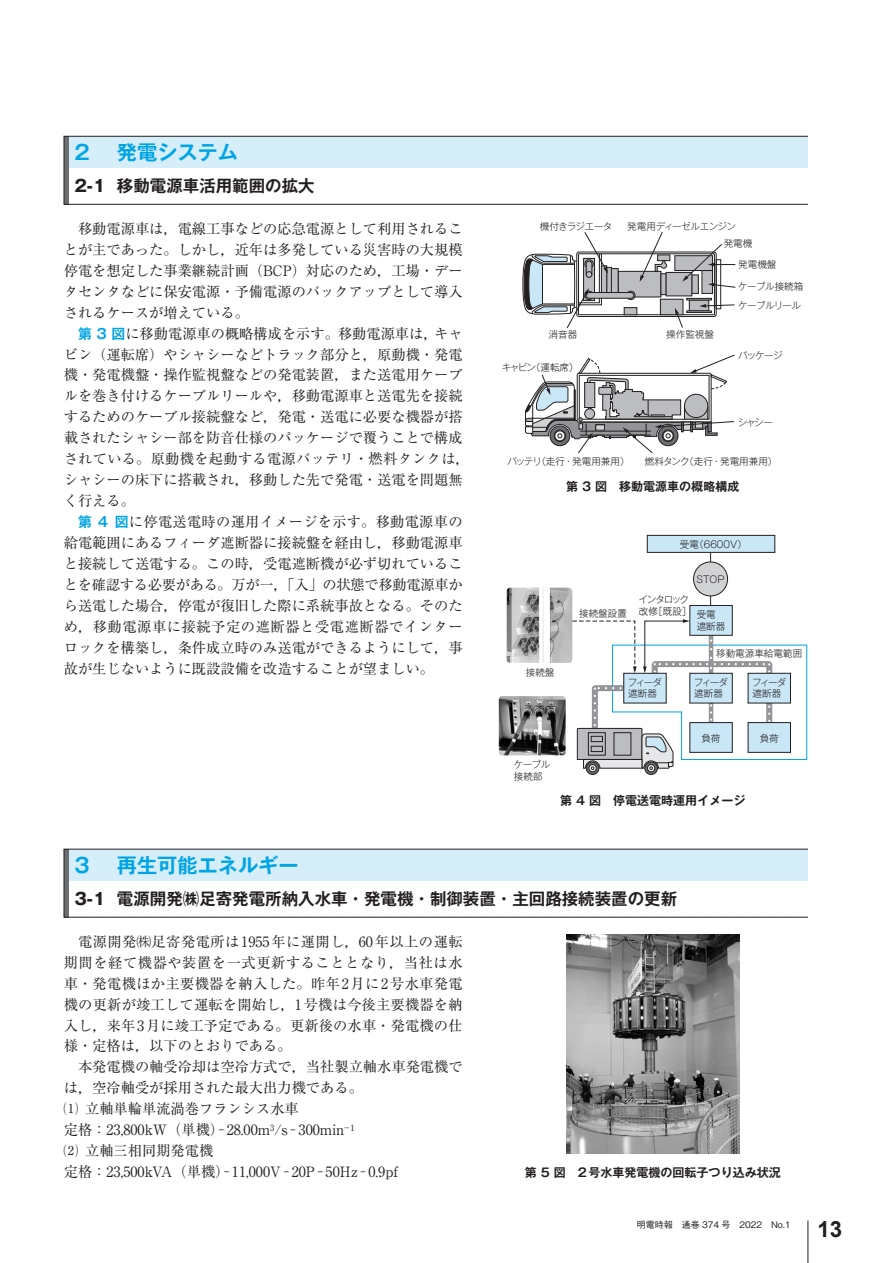
<style>
.page{position:relative;width:893px;height:1263px;background:#fff}
.page>*{position:absolute;margin:0;border:0;box-sizing:border-box;transform-origin:0 0}
.t1{font:700 22.35px "Arial";color:#231f20}
._02_成果号_中見出し{font:700 20.25px "Gothic MB101 Pr 6 N De";color:#00a5e5}
._03_成果号_小見出し{font:700 16.5px "Gothic MB101 Pr 6 N De";color:#231f20}
.a_本文{font:14.25px/21px "Ryumin Pr 6 N";color:#231f20;text-align:justify}
.a_本文インデント0{font:14.25px "Ryumin Pr 6 N";color:#231f20}
.a_本文__1{font:14.25px "Ryumin Pr 6 N";color:#231f20}
.キャプション{font:700 12px "Gothic MB101 Pr 6 N De";color:#231f20}
.t2{font:300 9.6px/11.6px "Gothic MB101 Pr 6 N";color:#231f20}
.t3{font:300 9.6px/17px "Gothic MB101 Pr 6 N";letter-spacing:-.03em;color:#231f20}
.t4{font:300 9.6px/19.4px "Gothic MB101 Pr 6 N";letter-spacing:-.05em;color:#231f20}
.t5{font:300 9.6px/11.6px "Gothic MB101 Pr 6 N";letter-spacing:-.14em;color:#231f20}
.t6{font:300 9.6px "Gothic MB101 Pr 6 N";letter-spacing:-.075em;color:#231f20}
.t7{font:500 9px "Gothic BBB Pro";color:#231f20}
.s1{font-family:"Gothic MB101 Pr 6 N"}
.s2{font-weight:700}
.s3{font-family:"Gothic MB101 Pr 6 N De";font-weight:700;font-size:13.8px;color:#00a5e5}
</style>
<div class="page">
<hr style="left:808px;top:1220px;width:1px;height:43px;background:#231f20">
<svg style="left:522px;top:232px;width:214px;height:96px"></svg>
<svg style="left:525px;top:354px;width:210px;height:100px"></svg>
<div style="left:68px;top:136px;width:740px;height:32px;background:#d6edfa"></div>
<hr style="left:64px;top:136px;width:4px;height:68px;background:#6c6d70">
<div style="left:64px;top:136px;width:744px;height:68px;border:1px solid #231f20"></div>
<img style="left:506px;top:588px;width:66px;height:75px">
<img style="left:499px;top:696px;width:67px;height:59px">
<hr style="left:710px;top:552px;width:1px;height:53px;background:#231f20">
<div style="left:690px;top:605px;width:42px;height:30px;background:#cae7f8"></div>
<div style="left:690px;top:605px;width:42px;height:30px;border:1px solid #231f20"></div>
<div style="left:647px;top:535px;width:128px;height:17px;background:#cae7f8"></div>
<div style="left:647px;top:535px;width:128px;height:18px;border:1px solid #231f20"></div>
<div style="left:693px;top:562px;width:35px;height:34px;background:#d1d2d4;border-radius:50%"></div>
<div style="left:693px;top:562px;width:35px;height:34px;border:1px solid #231f20;border-radius:50%"></div>
<svg style="left:586px;top:762px;width:13px;height:12px"></svg>
<div style="left:586px;top:762px;width:13px;height:13px;border:1px solid #231f20;border-radius:50%"></div>
<div style="left:589px;top:764px;width:7px;height:8px;border:1px solid #231f20;border-radius:50%"></div>
<svg style="left:645px;top:762px;width:12px;height:12px"></svg>
<div style="left:645px;top:762px;width:13px;height:13px;border:1px solid #231f20;border-radius:50%"></div>
<div style="left:647px;top:764px;width:8px;height:8px;border:1px solid #231f20;border-radius:50%"></div>
<svg style="left:572px;top:619px;width:235px;height:151px"></svg>
<img style="left:566px;top:934px;width:173px;height:220px">
<div style="left:68px;top:849px;width:740px;height:32px;background:#d6edfa"></div>
<svg style="left:64px;top:849px;width:4px;height:68px"></svg>
<p class="_02_成果号_中見出し" style="left:74px;top:135px;width:17px">2</p>
<p class="_02_成果号_中見出し" style="left:117px;top:135px;width:123px">発電システム</p>
<p class="_03_成果号_小見出し" style="left:74px;top:172px;width:242px"><span class="s1">2-1</span> 移動電源車活用範囲の拡大</p>
<p class="a_本文" style="left:64px;top:217px;width:400px;text-indent:14px">移動電源車は<span class="s2">，</span>電線工事などの応急電源として利用されることが主であった。しかし<span class="s2">，</span>近年は多発している災害時の大規模停電を想定した事業継続計画（BCP）対応のため<span class="s2">，</span>工場・データセンタなどに保安電源・予備電源のバックアップとして導入されるケースが増えている。</p>
<p class="a_本文" style="left:64px;top:322px;width:407px;text-align:left;text-indent:14px"><span class="s3">第 3 図</span>に移動電源車の概略構成を示す。移動電源車は<span class="s2">，</span>キャビン（運転席）やシャシーなどトラック部分と<span class="s2">，</span>原動機・発電機・発電機盤・操作監視盤などの発電装置<span class="s2">，</span>また送電用ケーブルを巻き付けるケーブルリールや<span class="s2">，</span>移動電源車と送電先を接続するためのケーブル接続盤など<span class="s2">，</span>発電・送電に必要な機器が搭載されたシャシー部を防音仕様のパッケージで覆うことで構成されている。原動機を起動する電源バッテリ・燃料タンクは<span class="s2">，</span>シャシーの床下に搭載され<span class="s2">，</span>移動した先で発電・送電を問題無く行える。</p>
<p class="a_本文" style="left:64px;top:510px;width:400px;text-indent:14px"><span class="s3">第 4 図</span>に停電送電時の運用イメージを示す。移動電源車の給電範囲にあるフィーダ遮断器に接続盤を経由し<span class="s2">，</span>移動電源車と接続して送電する。この時<span class="s2">，</span>受電遮断機が必ず切れていることを確認する必要がある。万が一<span class="s2">，</span>「入」の状態で移動電源車から送電した場合<span class="s2">，</span>停電が復旧した際に系統事故となる。そのため<span class="s2">，</span>移動電源車に接続予定の遮断器と受電遮断器でインターロックを構築し<span class="s2">，</span>条件成立時のみ送電ができるようにして<span class="s2">，</span>事故が生じないように既設設備を改造することが望ましい。</p>
<p class="t6" style="left:540px;top:219px;width:74px">機付きラジエータ</p>
<p class="t3" style="left:724px;top:217px;width:30px;text-indent:-96px">発電用ディーゼルエンジン<br>発電機</p>
<p class="t2" style="left:738px;top:258px;width:40px">発電機盤</p>
<p class="t4" style="left:738px;top:275px;width:67px">ケーブル接続箱ケーブルリール</p>
<p class="t2" style="left:549px;top:328px;width:30px">消音器</p>
<p class="t2" style="left:666px;top:328px;width:49px">操作監視盤</p>
<p class="t2" style="left:502px;top:361px;width:78px">キャビン（運転席）</p>
<p class="t2" style="left:738px;top:349px;width:46px">パッケージ</p>
<p class="t2" style="left:738px;top:416px;width:37px">シャシー</p>
<p class="t2" style="left:507px;top:454px;width:124px">バッテリ（走行・発電用兼用）</p>
<p class="t2" style="left:645px;top:454px;width:134px">燃料タンク（走行・発電用兼用）</p>
<p class="キャプション" style="left:566px;top:477px;width:175px">第 3 図　移動電源車の概略構成</p>
<p class="t2" style="left:680px;top:537px;width:68px">受電（6600V）</p>
<p class="t2" style="left:526px;top:665px;width:30px">接続盤</p>
<p class="t2" style="left:514px;top:758px;width:38px">ケーブル接続部</p>
<p class="t2" style="left:579px;top:607px;width:49px">接続盤設置</p>
<p class="t5" style="left:639px;top:593px;width:54px">インタロック改修［既設］</p>
<p class="t2" style="left:696px;top:572px;width:30px">STOP</p>
<p class="t2" style="left:697px;top:608px;width:30px">受電遮断器</p>
<p class="t2" style="left:716px;top:646px;width:88px">移動電源車給電範囲</p>
<p class="t2" style="left:628px;top:676px;width:36px">フィーダ遮断器</p>
<p class="t2" style="left:694px;top:676px;width:36px">フィーダ遮断器</p>
<p class="t2" style="left:701px;top:732px;width:21px">負荷</p>
<p class="t2" style="left:752px;top:676px;width:36px">フィーダ遮断器</p>
<p class="t2" style="left:760px;top:732px;width:21px">負荷</p>
<p class="キャプション" style="left:560px;top:790px;width:187px">第 4 図　停電送電時運用イメージ</p>
<p class="_02_成果号_中見出し" style="left:74px;top:848px;width:17px">3</p>
<p class="_02_成果号_中見出し" style="left:117px;top:848px;width:183px">再生可能エネルギー</p>
<p class="_03_成果号_小見出し" style="left:74px;top:885px;width:604px"><span class="s1">3-1</span> 電源開発㈱足寄発電所納入水車・発電機・制御装置・主回路接続装置の更新</p>
<p class="a_本文" style="left:64px;top:930px;width:400px;text-indent:14px">電源開発㈱足寄発電所は1955年に運開し<span class="s2">，</span>60年以上の運転期間を経て機器や装置を一式更新することとなり<span class="s2">，</span>当社は水車・発電機ほか主要機器を納入した。昨年2月に2号水車発電機の更新が竣工して運転を開始し<span class="s2">，</span>1号機は今後主要機器を納入し<span class="s2">，</span>来年3月に竣工予定である。更新後の水車・発電機の仕様・定格は<span class="s2">，</span>以下のとおりである。</p>
<p class="a_本文" style="left:64px;top:1056px;width:400px;text-indent:14px">本発電機の軸受冷却は空冷方式で<span class="s2">，</span>当社製立軸水車発電機では<span class="s2">，</span>空冷軸受が採用された最大出力機である。</p>
<p class="a_本文__1" style="left:64px;top:1098px;width:237px">⑴ 立軸単輪単流渦巻フランシス水車</p>
<p class="a_本文インデント0" style="left:64px;top:1119px;width:292px">定格：23,800kW（単機）－28.00m<sup>3</sup>/s－300min<sup>－1</sup></p>
<p class="a_本文__1" style="left:64px;top:1139px;width:151px">⑵ 立軸三相同期発電機</p>
<p class="a_本文インデント0" style="left:64px;top:1160px;width:336px">定格：23,500kVA（単機）－11,000V－20P－50Hz－0.9pf</p>
<p class="キャプション" style="left:525px;top:1163px;width:257px">第 5 図　2号水車発電機の回転子つり込み状況</p>
<p class="t7" style="left:637px;top:1218px;width:156px">明電時報　通巻 374 号　2022　No.1</p>
<h1 class="t1" style="left:817px;top:1213px;width:26px">13</h1>
</div>
